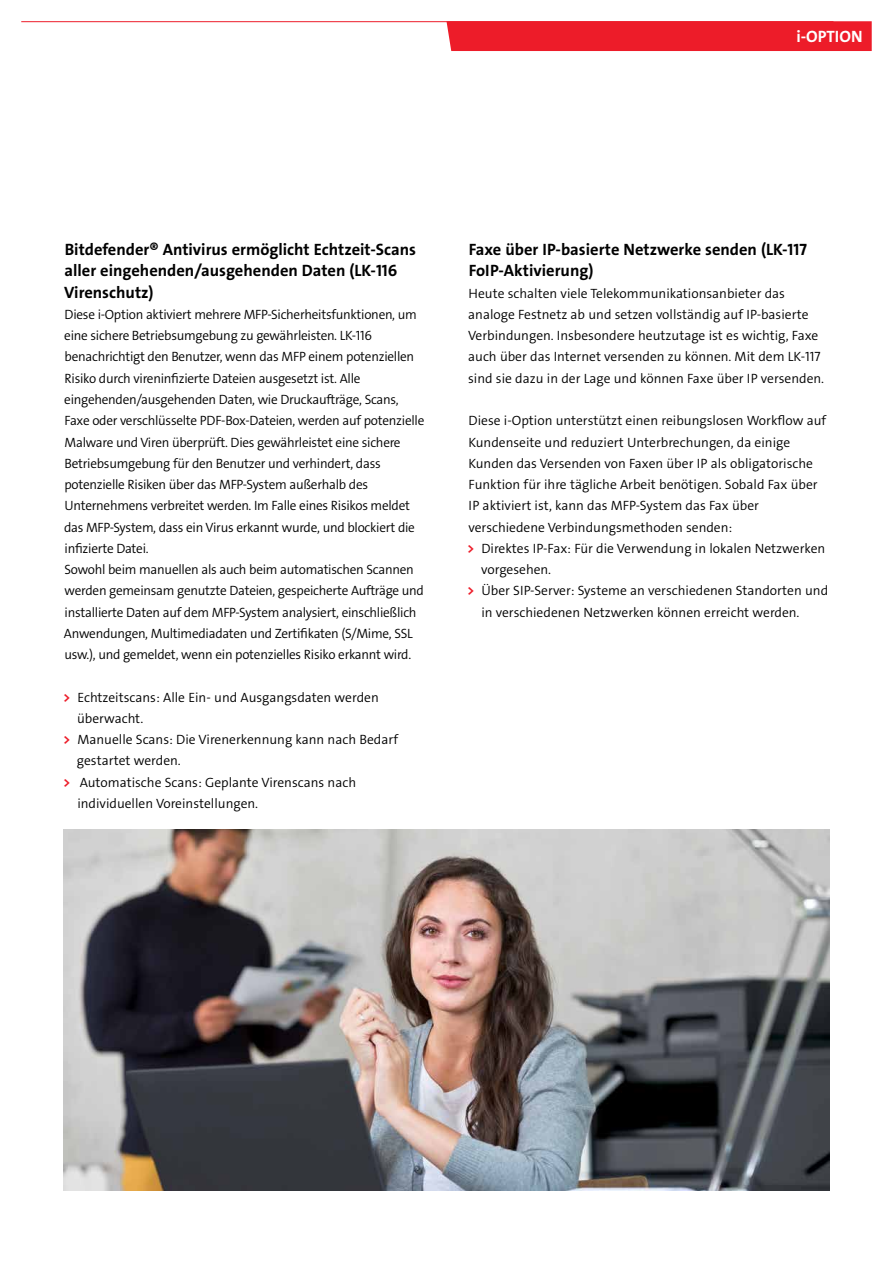
<style>
.page{position:relative;width:893px;height:1263px;background:#fff}
.page>*{position:absolute;margin:0;border:0;box-sizing:border-box;transform-origin:0 0}
.t1{font:16.5px/21.3px "The Sans LP7 Bld";color:#000}
.t2{font:16.5px "The Sans LP7 Bld";color:#fff}
.t3{font:13.5px/21.3px "The Sans LP4 Se Lig";color:#000}
.t4{font:13.5px/21.3px "The Sans LP4 Se Lig";letter-spacing:-.02em;color:#000}
.s1{font-family:"The Sans LP7 Bld";color:#ed1c29}
</style>
<div class="page">
<div style="left:446px;top:21px;width:426px;height:30px;background:#ed1c29"></div>
<hr style="left:21px;top:21px;width:812px;height:1px;background:#ed1c29">
<img style="left:64px;top:829px;width:765px;height:362px">
<p class="t2" style="left:796px;top:26px;width:68px">i-OPTION</p>
<p class="t1" style="left:64px;top:239px;width:354px">Bitdefender® Antivirus ermöglicht Echtzeit-Scans aller eingehenden/ausgehenden Daten (LK-116<br>Virenschutz)</p>
<p class="t4" style="left:64px;top:304px;width:362px">Diese i-Option aktiviert mehrere MFP-Sicherheitsfunktionen, um eine sichere Betriebsumgebung zu gewährleisten. LK-116 benachrichtigt den Benutzer, wenn das MFP einem potenziellen Risiko durch vireninfizierte Dateien ausgesetzt ist. Alle eingehenden/ausgehenden Daten, wie Druckaufträge, Scans, Faxe oder verschlüsselte PDF-Box-Dateien, werden auf potenzielle Malware und Viren überprüft. Dies gewährleistet eine sichere Betriebsumgebung für den Benutzer und verhindert, dass potenzielle Risiken über das MFP-System außerhalb des Unternehmens verbreitet werden. Im Falle eines Risikos meldet das MFP-System, dass ein Virus erkannt wurde, und blockiert die infizierte Datei.<br>Sowohl beim manuellen als auch beim automatischen Scannen werden gemeinsam genutzte Dateien, gespeicherte Aufträge und installierte Daten auf dem MFP-System analysiert, einschließlich Anwendungen, Multimediadaten und Zertifikaten (S/Mime, SSL usw.), und gemeldet, wenn ein potenzielles Risiko erkannt wird.</p>
<p class="t3" style="left:63px;top:686px;width:317px"><span class="s1">&gt;</span> Echtzeitscans: Alle Ein- und Ausgangsdaten werden</p>
<p class="t3" style="left:77px;top:708px;width:68px">überwacht.</p>
<p class="t3" style="left:63px;top:729px;width:336px"><span class="s1">&gt;</span> Manuelle Scans: Die Virenerkennung kann nach Bedarf</p>
<p class="t3" style="left:77px;top:750px;width:105px">gestartet werden.</p>
<p class="t3" style="left:63px;top:772px;width:294px"><span class="s1">&gt;</span> Automatische Scans: Geplante Virenscans nach</p>
<p class="t3" style="left:77px;top:793px;width:182px">individuellen Voreinstellungen.</p>
<p class="t1" style="left:469px;top:239px;width:340px">Faxe über IP-basierte Netzwerke senden (LK-117<br>FoIP-Aktivierung)</p>
<p class="t3" style="left:468px;top:283px;width:357px">Heute schalten viele Telekommunikationsanbieter das analoge Festnetz ab und setzen vollständig auf IP-basierte Verbindungen. Insbesondere heutzutage ist es wichtig, Faxe auch über das Internet versenden zu können. Mit dem LK-117 sind sie dazu in der Lage und können Faxe über IP versenden.</p>
<p class="t3" style="left:469px;top:410px;width:359px">Diese i-Option unterstützt einen reibungslosen Workflow auf</p>
<p class="t3" style="left:469px;top:431px;width:323px">Kundenseite und reduziert Unterbrechungen, da einige</p>
<p class="t3" style="left:469px;top:453px;width:346px">Kunden das Versenden von Faxen über IP als obligatorische</p>
<p class="t3" style="left:469px;top:474px;width:351px">Funktion für ihre tägliche Arbeit benötigen. Sobald Fax über</p>
<p class="t3" style="left:469px;top:495px;width:292px">IP aktiviert ist, kann das MFP-System das Fax über</p>
<p class="t3" style="left:468px;top:516px;width:265px">verschiedene Verbindungsmethoden senden:</p>
<p class="t3" style="left:467px;top:538px;width:360px"><span class="s1">&gt;</span> Direktes IP-Fax: Für die Verwendung in lokalen Netzwerken</p>
<p class="t3" style="left:481px;top:559px;width:71px">vorgesehen.</p>
<p class="t3" style="left:467px;top:580px;width:362px"><span class="s1">&gt;</span> Über SIP-Server: Systeme an verschiedenen Standorten und</p>
<p class="t3" style="left:481px;top:601px;width:320px">in verschiedenen Netzwerken können erreicht werden.</p>
</div>
